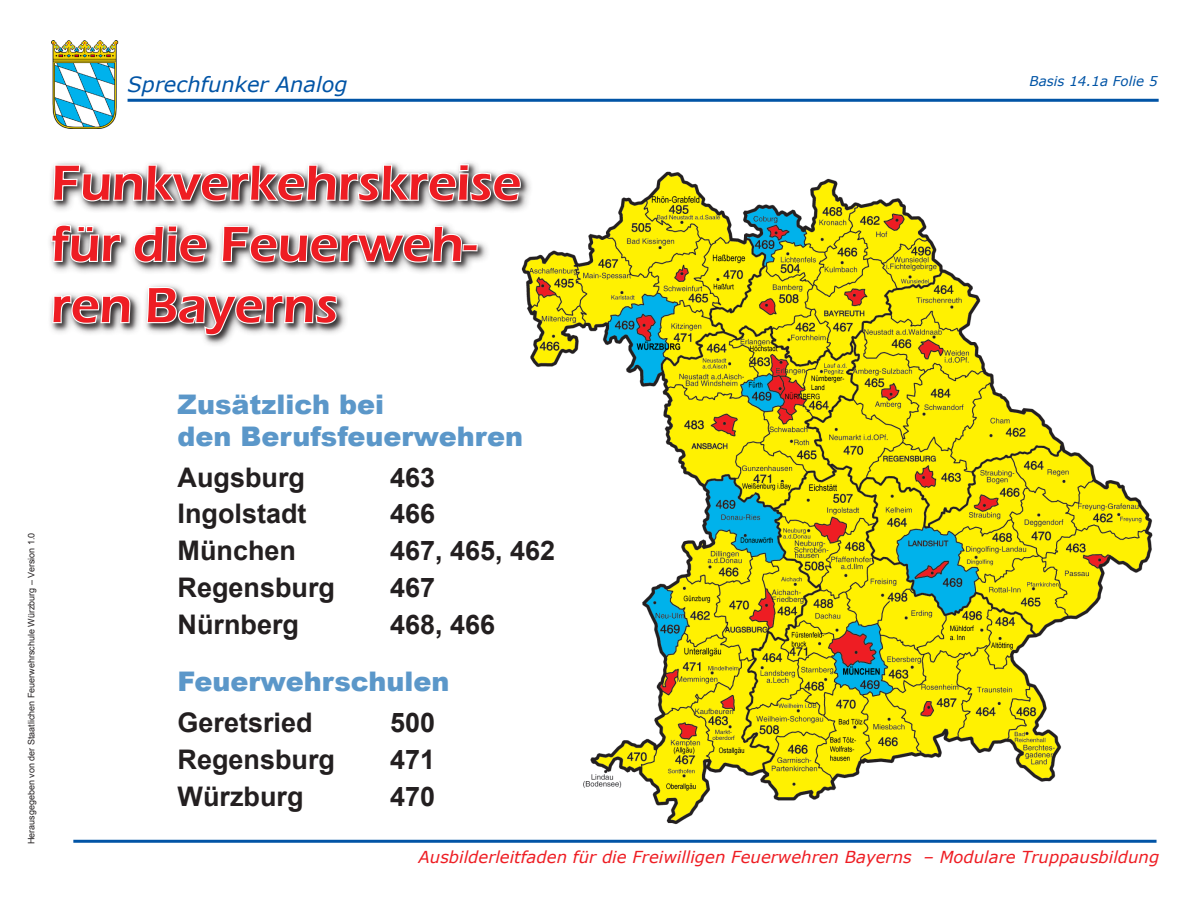
<style>
.page{position:relative;width:1200px;height:900px;background:#fff}
.page>*{position:absolute;margin:0;border:0;box-sizing:border-box;transform-origin:0 0}
.Folie_Überschrift{font:600 51px/61.2px "Eras ITC";color:#ee1d23}
.Text_Folie_14_pt{font:700 27px "Arial";color:#231f20}
.Text_Folie_18_pt{font:900 27px/32.4px "Arial";color:#5b97c9}
.t1{font:italic 21px "Verdana";color:#0154a6}
.t2{font:italic 16.5px "Verdana";color:#ee1d23}
.t3{font:italic 13.5px "Verdana";color:#0154a6}
.t4{font:9px "Arial";color:#231f20}
</style>
<div class="page">
<hr style="left:128px;top:99px;width:1031px;height:3px;background:#0154a6">
<hr style="left:73px;top:840px;width:1084px;height:3px;background:#0154a6">
<img style="left:51px;top:40px;width:68px;height:48px">
<img style="left:530px;top:171px;width:623px;height:654px">
<div style="left:47px;top:159px;width:487px;height:189px;background:#231f20;opacity:.75"></div>
<div style="left:50px;top:163px;width:478px;height:180px;background:#231f20;opacity:.75"></div>
<svg style="left:52px;top:88px;width:470px;height:115px"></svg>
<svg style="left:50px;top:210px;width:429px;height:126px"></svg>
<p class="t1" style="left:128px;top:69px;width:222px">Sprechfunker Analog</p>
<p class="t3" style="left:1029px;top:71px;width:130px">Basis 14.1a Folie 5</p>
<p class="Folie_Überschrift" style="left:51px;top:153px;width:472px">Funkverkehrskreise für die Feuerweh&shy;ren Bayerns</p>
<p class="t4" style="left:26px;top:844px;width:313px;rotate:-90deg">Herausgegeben von der Staatlichen Feuerwehrschule Würzburg – Version 1.0</p>
<p class="Text_Folie_18_pt" style="left:178px;top:387px;width:347px">Zusätzlich bei<br>den Berufsfeuerwehren</p>
<p class="Text_Folie_14_pt" style="left:178px;top:459px;width:129px">Augsburg</p>
<p class="Text_Folie_14_pt" style="left:390px;top:459px;width:47px">463</p>
<p class="Text_Folie_14_pt" style="left:178px;top:496px;width:131px">Ingolstadt</p>
<p class="Text_Folie_14_pt" style="left:390px;top:496px;width:47px">466</p>
<p class="Text_Folie_14_pt" style="left:178px;top:533px;width:120px">München</p>
<p class="Text_Folie_14_pt" style="left:390px;top:533px;width:167px">467, 465, 462</p>
<p class="Text_Folie_14_pt" style="left:178px;top:569px;width:159px">Regensburg</p>
<p class="Text_Folie_14_pt" style="left:390px;top:569px;width:47px">467</p>
<p class="Text_Folie_14_pt" style="left:178px;top:606px;width:123px">Nürnberg</p>
<p class="Text_Folie_14_pt" style="left:390px;top:606px;width:107px">468, 466</p>
<p class="Text_Folie_18_pt" style="left:178px;top:665px;width:274px">Feuerwehrschulen</p>
<p class="Text_Folie_14_pt" style="left:178px;top:705px;width:137px">Geretsried</p>
<p class="Text_Folie_14_pt" style="left:390px;top:705px;width:47px">500</p>
<p class="Text_Folie_14_pt" style="left:178px;top:742px;width:159px">Regensburg</p>
<p class="Text_Folie_14_pt" style="left:390px;top:742px;width:47px">471</p>
<p class="Text_Folie_14_pt" style="left:178px;top:778px;width:127px">Würzburg</p>
<p class="Text_Folie_14_pt" style="left:390px;top:778px;width:47px">470</p>
<p class="t2" style="left:419px;top:846px;width:742px">Ausbilderleitfaden für die Freiwilligen Feuerwehren Bayerns – Modulare Truppausbildung</p>
</div>
